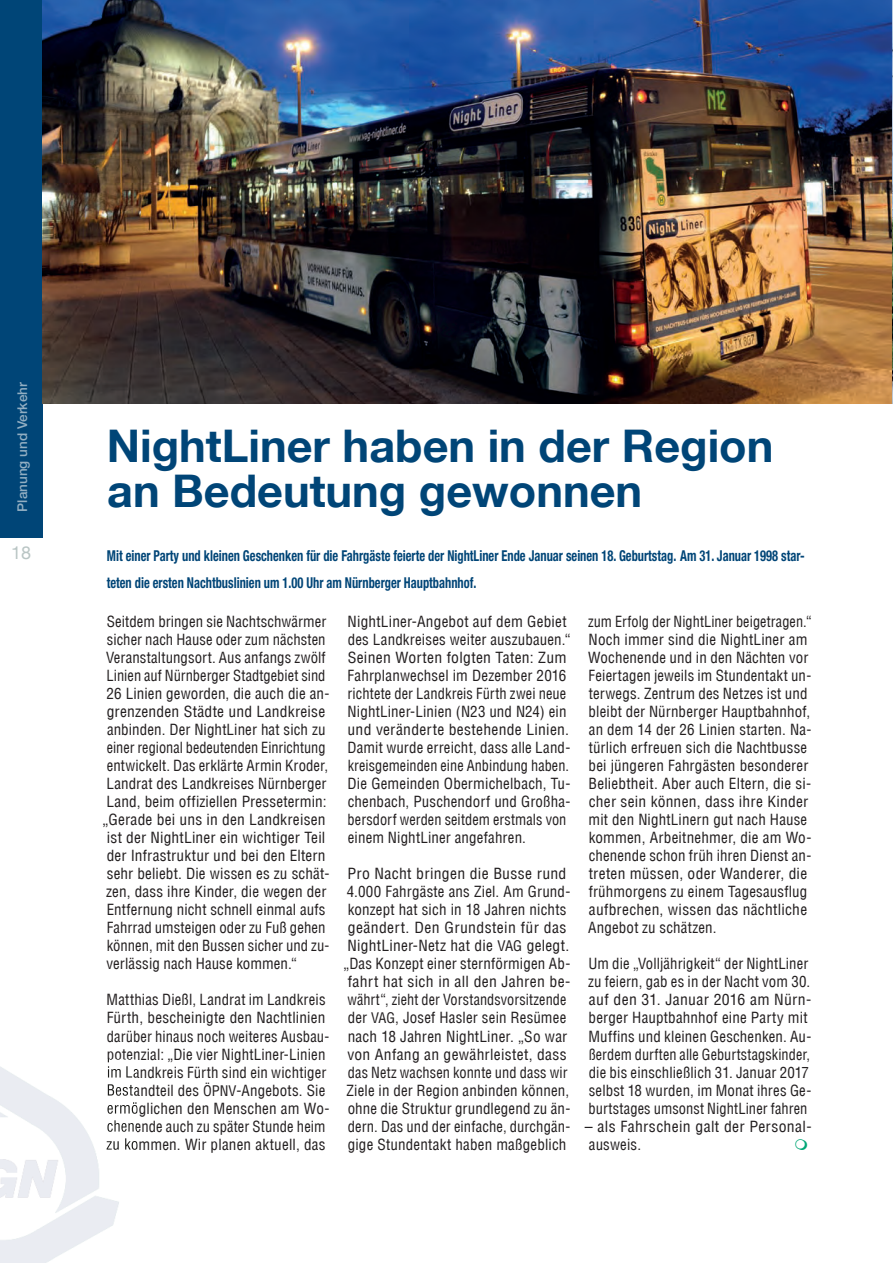
<style>
.page{position:relative;width:893px;height:1263px;background:#fff}
.page>*{position:absolute;margin:0;border:0;box-sizing:border-box;transform-origin:0 0}
.t1{font:700 45px/45px "Helvetica Neue LT";color:#004577}
.t2{font:18px "Helvetica Neue";color:#b9c5c4}
.t3{font:condensed 15px/18px "Helvetica LT";letter-spacing:.01em;color:#231f20}
.t4{font:condensed 15px/18px "Helvetica LT";letter-spacing:.01em;color:#231f20;scale:.95 1}
.t5{font:condensed 15px/18px "Helvetica LT";letter-spacing:.01em;color:#231f20;scale:1.05 1}
.t6{font:700 condensed 15px/27px "Helvetica Neue";color:#004577;scale:.83 1}
.t7{font:condensed 15px "Helvetica LT";letter-spacing:.01em;color:#231f20;scale:1.04 1}
.t8{font:500 13.5px "Helvetica Neue";color:#92aec2}
.s1{font-size:14.25px}
</style>
<div class="page">
<div style="left:0;top:0;width:42px;height:537px;background:#004577"></div>
<img style="left:42px;top:0;width:851px;height:404px">
<img style="left:0;top:1059px;width:119px;height:204px">
<img style="left:108px;top:1059px;width:28px;height:3px">
<img style="left:108px;top:1066px;width:29px;height:14px">
<img style="left:108px;top:1084px;width:29px;height:12px">
<img style="left:107px;top:1102px;width:30px;height:14px">
<img style="left:107px;top:1120px;width:30px;height:14px">
<img style="left:107px;top:1138px;width:30px;height:14px">
<p class="t8" style="left:14px;top:512px;width:131px;rotate:-90deg">Planung und Verkehr</p>
<p class="t2" style="left:11px;top:539px;width:22px">18</p>
<h1 class="t1" style="left:107px;top:422px;width:668px">NightLiner haben in der Region an Bedeutung gewonnen</h1>
<p class="t6" style="left:107px;top:542px;width:842px">Mit einer Party und kleinen Geschenken für die Fahrgäste feierte der NightLiner Ende Januar seinen 18. Geburtstag. Am 31. Januar 1998 star&shy;teten die ersten Nachtbuslinien um 1.00 Uhr am Nürnberger Hauptbahnhof.</p>
<p class="t3" style="left:107px;top:613px;width:221px">Seitdem bringen sie Nachtschwärmer</p>
<p class="t3" style="left:107px;top:631px;width:220px">sicher nach Hause oder zum nächsten</p>
<p class="t3" style="left:106px;top:649px;width:221px">Veranstaltungsort. Aus anfangs zwölf</p>
<p class="t3" style="left:107px;top:667px;width:220px">Linien auf Nürnberger Stadtgebiet sind</p>
<p class="t3" style="left:106px;top:685px;width:224px">26 Linien geworden, die auch die an-</p>
<p class="t7" style="left:107px;top:702px;width:212px">grenzenden Städte und Landkreise</p>
<p class="t3" style="left:107px;top:721px;width:220px">anbinden. Der NightLiner hat sich zu</p>
<p class="t4" style="left:107px;top:739px;width:232px">einer regional bedeutenden Einrichtung</p>
<p class="t3" style="left:107px;top:757px;width:223px">entwickelt. Das erklärte Armin Kroder,</p>
<p class="t3" style="left:107px;top:775px;width:221px">Landrat des Landkreises Nürnberger</p>
<p class="t3" style="left:107px;top:793px;width:221px">Land, beim offiziellen Pressetermin:</p>
<p class="t7" style="left:102px;top:810px;width:216px">„Gerade bei uns in den Landkreisen</p>
<p class="t3" style="left:107px;top:829px;width:220px">ist der NightLiner ein wichtiger Teil</p>
<p class="t3" style="left:107px;top:847px;width:220px">der Infrastruktur und bei den Eltern</p>
<p class="t3" style="left:107px;top:865px;width:224px">sehr beliebt. Die wissen es zu schät-</p>
<p class="t3" style="left:106px;top:883px;width:222px">zen, dass ihre Kinder, die wegen der</p>
<p class="t3" style="left:107px;top:901px;width:220px">Entfernung nicht schnell einmal aufs</p>
<p class="t3" style="left:107px;top:919px;width:220px">Fahrrad umsteigen oder zu Fuß gehen</p>
<p class="t3" style="left:107px;top:937px;width:224px">können, mit den Bussen sicher und zu-</p>
<p class="t3" style="left:107px;top:955px;width:192px">verlässig nach Hause kommen.“</p>
<p class="t3" style="left:106px;top:991px;width:225px">Matthias Dießl, Landrat im Landkreis Fürth, bescheinigte den Nachtlinien darüber hinaus noch weiteres Ausbau&shy;potenzial: „Die vier NightLiner-Linien im Landkreis Fürth sind ein wichtiger Bestandteil des <span class="s1">ÖPNV</span>-Angebots. Sie ermöglichen den Menschen am Wo&shy;chenende auch zu später Stunde heim zu kommen. Wir planen aktuell, das</p>
<p class="t3" style="left:348px;top:613px;width:225px">NightLiner-Angebot auf dem Gebiet des Landkreises weiter auszubauen.“ Seinen Worten folgten Taten: Zum Fahrplanwechsel im Dezember 2016 richtete der Landkreis Fürth zwei neue NightLiner-Linien (N23 und N24) ein und veränderte bestehende Linien.<br>Damit wurde erreicht, dass alle Land&shy;kreisgemeinden eine Anbindung haben.<br>Die Gemeinden Obermichelbach, Tu&shy;chenbach, Puschendorf und Großha&shy;bersdorf werden seitdem erstmals von einem NightLiner angefahren.</p>
<p class="t5" style="left:343px;top:865px;width:218px">Pro Nacht bringen die Busse rund 4.000 Fahrgäste ans Ziel. Am Grund&shy;konzept hat sich in 18 Jahren nichts geändert. Den Grundstein für das NightLiner-Netz hat die <span class="s1">VAG</span> gelegt. „Das Konzept einer sternförmigen Ab&shy;fahrt hat sich in all den Jahren be&shy;währt“, zieht der Vorstandsvorsitzende der <span class="s1">VAG</span>, Josef Hasler sein Resümee nach 18 Jahren NightLiner. „So war von Anfang an gewährleistet, dass das Netz wachsen konnte und dass wir Ziele in der Region anbinden können, ohne die Struktur grundlegend zu än&shy;dern. Das und der einfache, durchgän&shy;gige Stundentakt haben maßgeblich</p>
<p class="t4" style="left:588px;top:613px;width:237px">zum Erfolg der NightLiner beigetragen.“ Noch immer sind die NightLiner am Wochenende und in den Nächten vor Feiertagen jeweils im Stundentakt un&shy;terwegs. Zentrum des Netzes ist und bleibt der Nürnberger Hauptbahnhof, an dem 14 der 26 Linien starten. Na&shy;türlich erfreuen sich die Nachtbusse bei jüngeren Fahrgästen besonderer Beliebtheit. Aber auch Eltern, die si&shy;cher sein können, dass ihre Kinder mit den NightLinern gut nach Hause kommen, Arbeitnehmer, die am Wo&shy;chenende schon früh ihren Dienst an&shy;treten müssen, oder Wanderer, die frühmorgens zu einem Tagesausflug aufbrechen, wissen das nächtliche Angebot zu schätzen.</p>
<p class="t3" style="left:588px;top:955px;width:225px">Um die „Volljährigkeit“ der NightLiner zu feiern, gab es in der Nacht vom 30. auf den 31. Januar 2016 am Nürn&shy;berger Hauptbahnhof eine Party mit Muffins und kleinen Geschenken. Au&shy;ßerdem durften alle Geburtstagskinder, die bis einschließlich 31. Januar 2017 selbst 18 wurden, im Monat ihres Ge&shy;burtstages umsonst NightLiner fahren</p>
<p class="t5" style="left:585px;top:1117px;width:217px">– als Fahrschein galt der Personal&shy;ausweis.</p>
</div>
